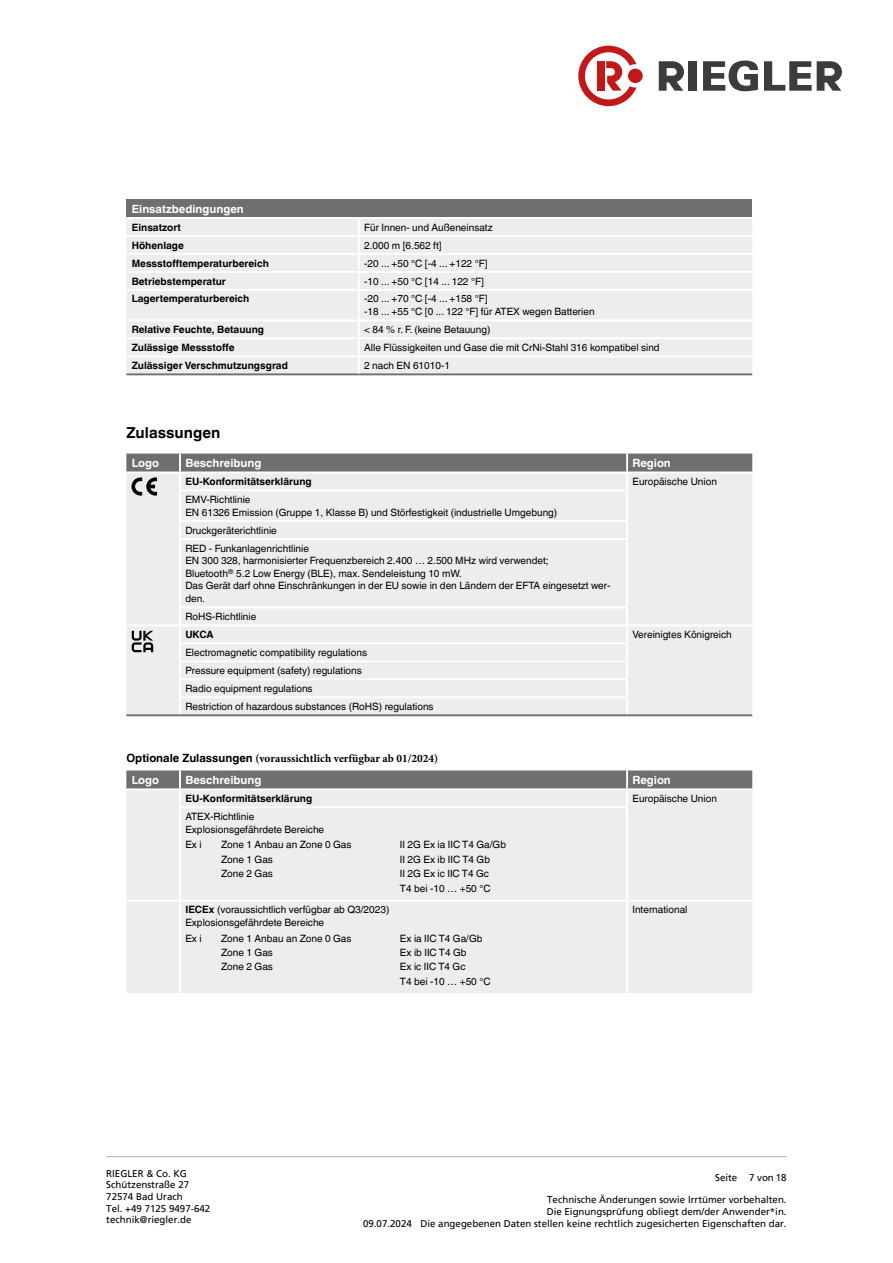
<style>
.page{position:relative;width:893px;height:1263px;background:#fff}
.page>*{position:absolute;margin:0;border:0;box-sizing:border-box;transform-origin:0 0}
.t1{font:700 15.15px "Helvetica World";color:#000}
.t2{font:700 11.4px "Helvetica World";color:#fff}
.t3{font:700 11.4px "Minion Pro";color:#000}
.t4{font:10.05px/12.6px "Helvetica World";color:#000}
.t5{font:700 10.05px "Helvetica World";color:#000}
.t6{font:9.75px/11.7px "Frutiger LT Pro";color:#000}
.s1{font-family:"Helvetica World"}
.s2{font-weight:700}
</style>
<div class="page">
<svg style="left:659px;top:61px;width:25px;height:30px"></svg>
<div style="left:689px;top:61px;width:8px;height:30px;background:#3c3c3b"></div>
<svg style="left:703px;top:61px;width:55px;height:30px"></svg>
<svg style="left:764px;top:61px;width:78px;height:30px"></svg>
<svg style="left:578px;top:46px;width:58px;height:60px"></svg>
<div style="left:628px;top:69px;width:15px;height:14px;background:#c51718;border-radius:50%"></div>
<hr style="left:106px;top:1156px;width:681px;height:1px;background:#b3b2b2">
<div style="left:126px;top:199px;width:626px;height:19px;background:#706f6f"></div>
<div style="left:126px;top:219px;width:626px;height:154px;background:#ededed"></div>
<hr style="left:126px;top:373px;width:233px;height:2px;background:#706f6f">
<hr style="left:359px;top:373px;width:393px;height:2px;background:#706f6f">
<hr style="left:126px;top:217px;width:233px;height:2px;background:#fff">
<hr style="left:359px;top:217px;width:393px;height:2px;background:#fff">
<hr style="left:126px;top:235px;width:233px;height:2px;background:#fff">
<hr style="left:359px;top:235px;width:393px;height:2px;background:#fff">
<hr style="left:126px;top:253px;width:233px;height:2px;background:#fff">
<hr style="left:359px;top:253px;width:393px;height:2px;background:#fff">
<hr style="left:126px;top:271px;width:233px;height:2px;background:#fff">
<hr style="left:359px;top:271px;width:393px;height:2px;background:#fff">
<svg style="left:358px;top:219px;width:2px;height:70px"></svg>
<hr style="left:126px;top:289px;width:233px;height:2px;background:#fff">
<hr style="left:359px;top:289px;width:393px;height:2px;background:#fff">
<hr style="left:358px;top:291px;width:2px;height:28px;background:#fff">
<hr style="left:126px;top:319px;width:233px;height:2px;background:#fff">
<hr style="left:359px;top:319px;width:393px;height:2px;background:#fff">
<hr style="left:126px;top:337px;width:233px;height:2px;background:#fff">
<hr style="left:359px;top:337px;width:393px;height:2px;background:#fff">
<hr style="left:126px;top:355px;width:233px;height:2px;background:#fff">
<hr style="left:359px;top:355px;width:393px;height:2px;background:#fff">
<svg style="left:358px;top:321px;width:2px;height:52px"></svg>
<div style="left:126px;top:495px;width:626px;height:219px;background:#ededed"></div>
<hr style="left:179px;top:491px;width:2px;height:29px;background:#fff">
<hr style="left:626px;top:491px;width:2px;height:29px;background:#fff">
<hr style="left:179px;top:520px;width:449px;height:2px;background:#fff">
<svg style="left:179px;top:522px;width:2px;height:16px"></svg>
<svg style="left:626px;top:522px;width:2px;height:16px"></svg>
<hr style="left:179px;top:538px;width:449px;height:2px;background:#fff">
<hr style="left:179px;top:540px;width:2px;height:66px;background:#fff">
<hr style="left:626px;top:540px;width:2px;height:66px;background:#fff">
<hr style="left:179px;top:606px;width:449px;height:2px;background:#fff">
<hr style="left:126px;top:624px;width:54px;height:2px;background:#fff">
<hr style="left:180px;top:624px;width:447px;height:2px;background:#fff">
<hr style="left:627px;top:624px;width:125px;height:2px;background:#fff">
<hr style="left:179px;top:642px;width:449px;height:2px;background:#fff">
<hr style="left:179px;top:660px;width:449px;height:2px;background:#fff">
<hr style="left:179px;top:678px;width:449px;height:2px;background:#fff">
<hr style="left:179px;top:696px;width:449px;height:2px;background:#fff">
<svg style="left:179px;top:608px;width:2px;height:106px"></svg>
<svg style="left:626px;top:608px;width:2px;height:106px"></svg>
<hr style="left:126px;top:714px;width:54px;height:2px;background:#706f6f">
<hr style="left:180px;top:714px;width:447px;height:2px;background:#706f6f">
<hr style="left:627px;top:714px;width:125px;height:2px;background:#706f6f">
<svg style="left:126px;top:454px;width:626px;height:41px;background:#b7b7b7"></svg>
<svg style="left:132px;top:631px;width:21px;height:21px"></svg>
<div style="left:126px;top:806px;width:626px;height:187px;background:#ededed"></div>
<hr style="left:179px;top:806px;width:449px;height:2px;background:#fff">
<hr style="left:179px;top:808px;width:2px;height:92px;background:#fff">
<hr style="left:626px;top:808px;width:2px;height:92px;background:#fff">
<hr style="left:126px;top:900px;width:54px;height:1px;background:#fff">
<hr style="left:180px;top:900px;width:447px;height:1px;background:#fff">
<hr style="left:179px;top:901px;width:2px;height:92px;background:#fff">
<hr style="left:627px;top:900px;width:125px;height:1px;background:#fff">
<hr style="left:626px;top:901px;width:2px;height:92px;background:#fff">
<svg style="left:126px;top:770px;width:626px;height:36px;background:#adadad"></svg>
<hr style="left:126px;top:788px;width:54px;height:2px;background:#fff">
<hr style="left:180px;top:788px;width:447px;height:2px;background:#fff">
<hr style="left:627px;top:788px;width:125px;height:2px;background:#fff">
<p class="t2" style="left:132px;top:202px;width:114px">Einsatzbedingungen</p>
<p class="t5" style="left:132px;top:221px;width:51px">Einsatzort</p>
<p class="t4" style="left:364px;top:221px;width:130px">Für Innen- und Außeneinsatz</p>
<p class="t5" style="left:132px;top:239px;width:54px">Höhenlage</p>
<p class="t4" style="left:364px;top:239px;width:79px">2.000 m [6.562 ft]</p>
<p class="t5" style="left:132px;top:257px;width:139px">Messstofftemperaturbereich</p>
<p class="t4" style="left:364px;top:257px;width:125px">-20 ... +50 °C [-4 ... +122 °F]</p>
<p class="t5" style="left:132px;top:275px;width:96px">Betriebstemperatur</p>
<p class="t4" style="left:364px;top:275px;width:121px">-10 ... +50 °C [14 ... 122 °F]</p>
<p class="t5" style="left:132px;top:293px;width:119px">Lagertemperaturbereich</p>
<p class="t4" style="left:364px;top:293px;width:232px">-20 ... +70 °C [-4 ... +158 °F]<br>-18 ... +55 °C [0 ... 122 °F] für ATEX wegen Batterien</p>
<p class="t5" style="left:132px;top:324px;width:134px">Relative Feuchte, Betauung</p>
<p class="t4" style="left:364px;top:323px;width:128px">&lt; 84 % r. F. (keine Betauung)</p>
<p class="t5" style="left:132px;top:342px;width:104px">Zulässige Messstoffe</p>
<p class="t4" style="left:364px;top:341px;width:297px">Alle Flüssigkeiten und Gase die mit CrNi-Stahl 316 kompatibel sind</p>
<p class="t5" style="left:132px;top:360px;width:158px">Zulässiger Verschmutzungsgrad</p>
<p class="t4" style="left:364px;top:359px;width:87px">2 nach EN 61010-1</p>
<h1 class="t1" style="left:126px;top:424px;width:95px">Zulassungen</h1>
<p class="t2" style="left:132px;top:456px;width:29px">Logo</p>
<p class="t2" style="left:185px;top:456px;width:78px">Beschreibung</p>
<p class="t2" style="left:632px;top:456px;width:40px">Region</p>
<p class="t5" style="left:185px;top:476px;width:128px">EU-Konformitätserklärung</p>
<p class="t4" style="left:632px;top:475px;width:86px">Europäische Union</p>
<p class="t4" style="left:185px;top:493px;width:373px">EMV-Richtlinie<br>EN 61326 Emission (Gruppe 1, Klasse B) und Störfestigkeit (industrielle Umgebung)</p>
<p class="t4" style="left:185px;top:521px;width:125px;line-height:18px">Druckgeräterichtlinie<br>RED - Funkanlagenrichtlinie</p>
<p class="t4" style="left:185px;top:554px;width:427px">EN 300 328, harmonisierter Frequenzbereich 2.400 … 2.500 MHz wird verwendet;<br>Bluetooth<sup>®</sup> 5.2 Low Energy (BLE), max. Sendeleistung 10 mW.<br>Das Gerät darf ohne Einschränkungen in der EU sowie in den Ländern der EFTA eingesetzt wer&shy;den.</p>
<p class="t4" style="left:185px;top:610px;width:72px">RoHS-Richtlinie</p>
<p class="t5" style="left:185px;top:629px;width:30px">UKCA</p>
<p class="t4" style="left:632px;top:628px;width:101px">Vereinigtes Königreich</p>
<p class="t4" style="left:185px;top:643px;width:250px;line-height:18px">Electromagnetic compatibility regulations<br>Pressure equipment (safety) regulations<br>Radio equipment regulations<br>Restriction of hazardous substances (RoHS) regulations</p>
<p class="t3" style="left:127px;top:750px;width:313px"><span class="s1">Optionale Zulassungen</span> (voraussichtlich verfügbar ab 01/2024)</p>
<p class="t2" style="left:132px;top:773px;width:29px">Logo</p>
<p class="t2" style="left:185px;top:773px;width:78px">Beschreibung</p>
<p class="t2" style="left:632px;top:773px;width:40px">Region</p>
<p class="t5" style="left:185px;top:793px;width:128px">EU-Konformitätserklärung</p>
<p class="t4" style="left:632px;top:792px;width:86px">Europäische Union</p>
<p class="t4" style="left:185px;top:810px;width:140px">ATEX-Richtlinie<br>Explosionsgefährdete Bereiche</p>
<p class="t4" style="left:185px;top:839px;width:18px">Ex i</p>
<p class="t4" style="left:221px;top:839px;width:132px">Zone 1 Anbau an Zone 0 Gas</p>
<p class="t4" style="left:400px;top:839px;width:108px">II 2G Ex ia IIC T4 Ga/Gb</p>
<p class="t4" style="left:221px;top:853px;width:53px">Zone 1 Gas</p>
<p class="t4" style="left:400px;top:853px;width:92px">II 2G Ex ib IIC T4 Gb</p>
<p class="t4" style="left:221px;top:867px;width:53px">Zone 2 Gas</p>
<p class="t4" style="left:400px;top:866px;width:92px;line-height:14.4px">II 2G Ex ic IIC T4 Gc<br>T4 bei -10 … +50 °C</p>
<p class="t4" style="left:185px;top:903px;width:206px"><span class="s2">IECEx</span> (voraussichtlich verfügbar ab Q3/2023)<br>Explosionsgefährdete Bereiche</p>
<p class="t4" style="left:185px;top:932px;width:18px">Ex i</p>
<p class="t4" style="left:221px;top:932px;width:132px">Zone 1 Anbau an Zone 0 Gas</p>
<p class="t4" style="left:400px;top:932px;width:84px">Ex ia IIC T4 Ga/Gb</p>
<p class="t4" style="left:221px;top:946px;width:53px">Zone 1 Gas</p>
<p class="t4" style="left:400px;top:946px;width:68px">Ex ib IIC T4 Gb</p>
<p class="t4" style="left:221px;top:961px;width:53px">Zone 2 Gas</p>
<p class="t4" style="left:400px;top:960px;width:92px;line-height:14.4px">Ex ic IIC T4 Gc<br>T4 bei -10 … +50 °C</p>
<p class="t4" style="left:632px;top:903px;width:56px">International</p>
<p class="t6" style="left:106px;top:1167px;width:105px">RIEGLER &amp; Co. KG<br>Schützenstraße 27<br>72574 Bad Urach<br>Tel. +49 7125 9497-642 technik@riegler.de</p>
<p class="t6" style="left:363px;top:1217px;width:50px">09.07.2024</p>
<p class="t6" style="left:715px;top:1172px;width:73px">Seite 7 von 18</p>
<p class="t6" style="left:420px;top:1194px;width:368px;text-align:right">Technische Änderungen sowie Irrtümer vorbehalten.<br>Die Eignungsprüfung obliegt dem/der Anwender*in.<br>Die angegebenen Daten stellen keine rechtlich zugesicherten Eigenschaften dar.</p>
</div>
